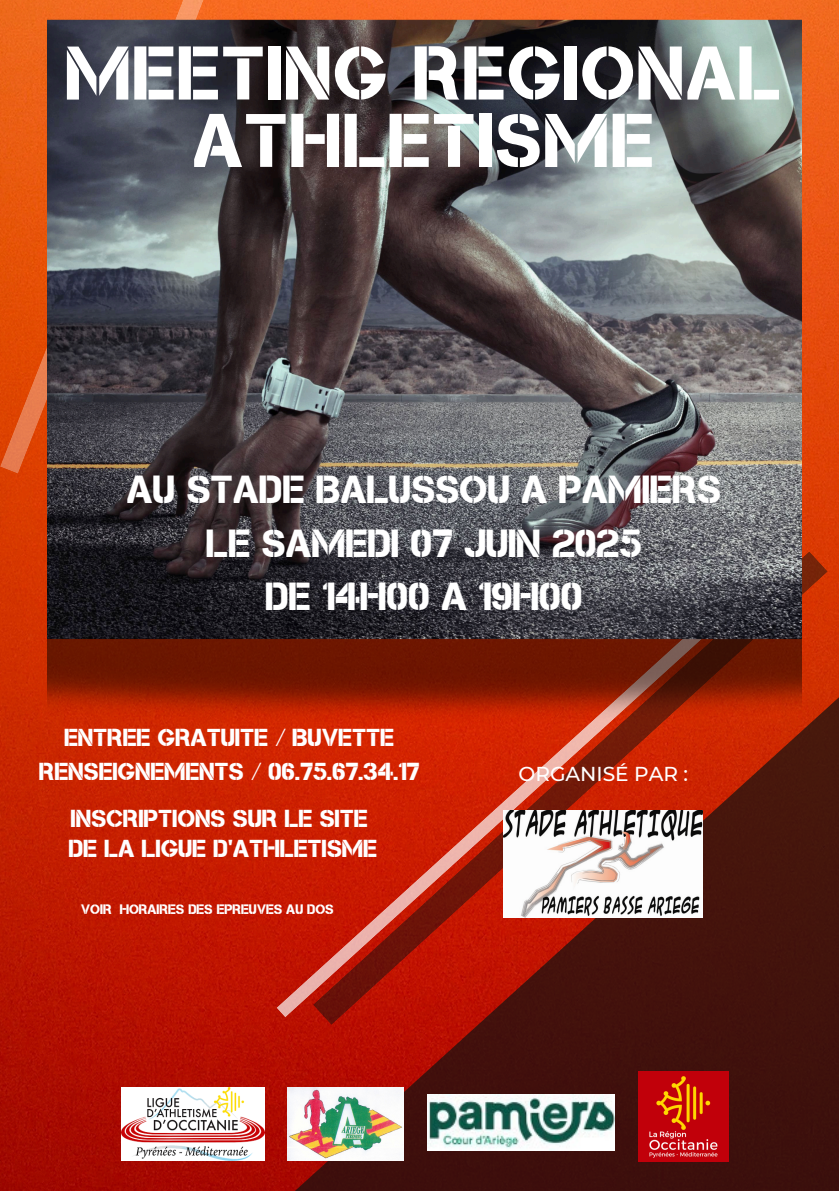
<style>
.page{position:relative;width:839px;height:1191px;background:#fff}
.page>*{position:absolute;margin:0;border:0;box-sizing:border-box;transform-origin:0 0}
.t1{font:75.8px/67.4px "Capture Smallz Clean";letter-spacing:.025em;color:#fff;text-align:center}
.t2{font:39.2px/53.8px "Capture Smallz Clean";color:#fff;text-align:center}
.t3{font:24.6px/29.2px "Capture Smallz Clean";color:#fff}
.t4{font:500 20.2px "Montserrat";color:#fff}
.t5{font:13.8px "Capture Smallz Clean";color:#fff}
</style>
<div class="page">
<img style="left:0;top:0;width:838px;height:1191px">
<svg style="left:276px;top:693px;width:562px;height:498px;background:#55110b"></svg>
<img style="left:287px;top:1087px;width:116px;height:74px">
<img style="left:427px;top:1095px;width:187px;height:55px">
<img style="left:638px;top:1071px;width:90px;height:90px">
<img style="left:121px;top:1087px;width:143px;height:74px">
<svg style="left:276px;top:732px;width:37px;height:285px;background:#c9230a"></svg>
<svg style="left:313px;top:551px;width:514px;height:474px;background:#921f0d"></svg>
<svg style="left:0;top:0;width:208px;height:474px;background:#e75a13"></svg>
<img style="left:48px;top:12px;width:753px;height:720px">
<img style="left:504px;top:811px;width:198px;height:106px">
<p class="t1" style="left:67px;top:40px;width:717px">MEETING REGIONAL<br>ATHLETISME</p>
<h1 class="t2" style="left:128px;top:462px;width:595px">AU STADE BALUSSOU A PAMIERS<br>LE SAMEDI 07 JUIN 2025<br>DE 14H00 A 19H00</h1>
<p class="t3" style="left:40px;top:720px;width:381px;line-height:34.4px;text-align:center">ENTREE GRATUITE / BUVETTE<br>RENSEIGNEMENTS / 06.75.67.34.17</p>
<h2 class="t3" style="left:69px;top:804px;width:310px">INSCRIPTIONS SUR LE SITE<br>DE LA LIGUE D'ATHLETISME</h2>
<h3 class="t5" style="left:81px;top:901px;width:254px">VOIR HORAIRES DES EPREUVES AU DOS</h3>
<h4 class="t4" style="left:518px;top:762px;width:171px">ORGANISÉ PAR :</h4>
</div>
